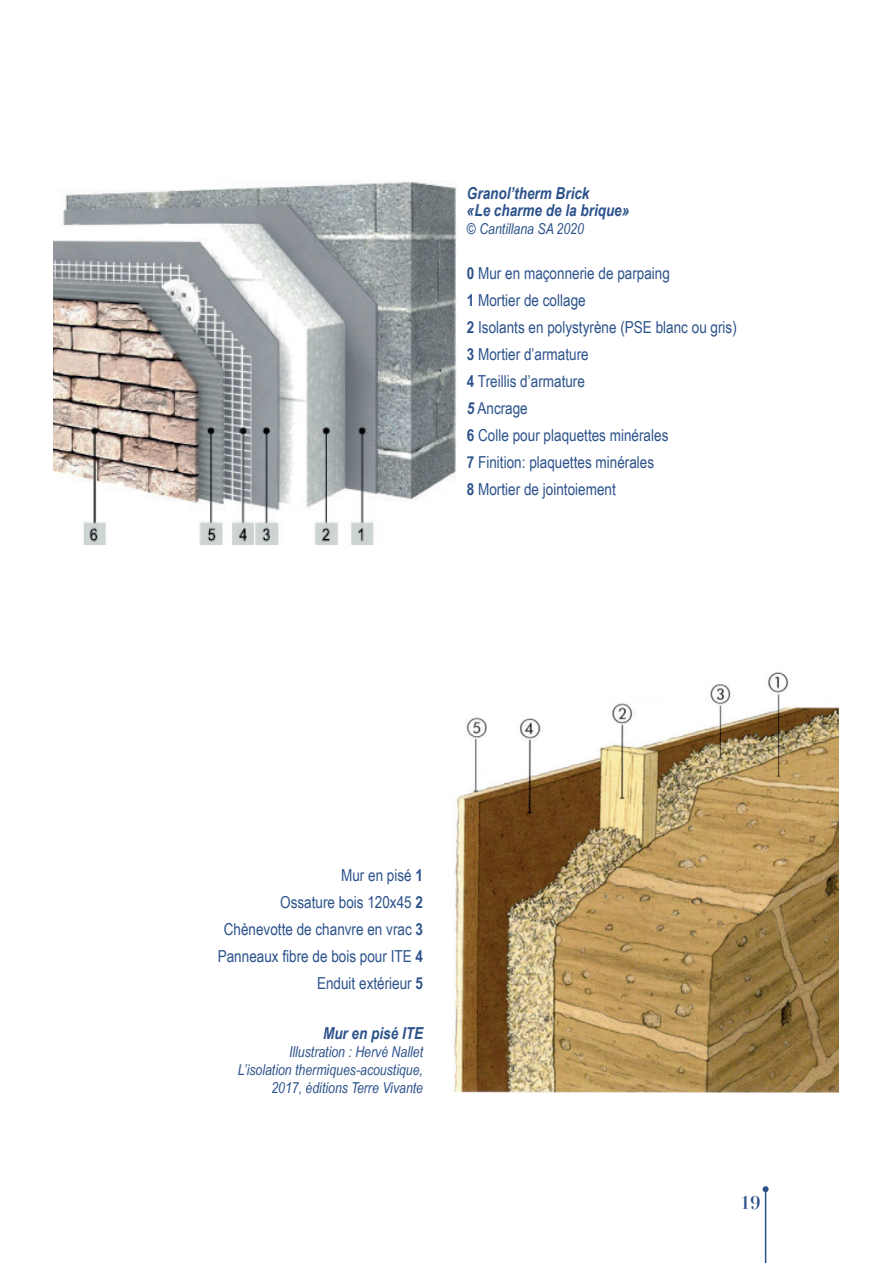
<style>
.page{position:relative;width:893px;height:1263px;background:#fff}
.page>*{position:absolute;margin:0;border:0;box-sizing:border-box;transform-origin:0 0}
.t1{font:700 18px "Didot";color:#2c528b}
.t2{font:16.5px/27px "Arial Narrow";color:#2c528b}
.t3{font:italic 700 16.5px/16.5px "Arial Narrow";color:#2c528b}
.t4{font:italic 15px/18px "Arial Narrow";color:#2c528b;text-align:right}
.s1{font-weight:700}
.s2{font-weight:700;font-style:italic}
</style>
<div class="page">
<hr style="left:765px;top:1189px;width:1px;height:74px;background:#2c528b">
<svg style="left:763px;top:1186px;width:6px;height:6px"></svg>
<img style="left:53px;top:181px;width:403px;height:363px">
<img style="left:453px;top:672px;width:386px;height:421px">
<p class="t3" style="left:467px;top:184px;width:164px">Granol’therm Brick<br>«Le charme de la brique»</p>
<p class="t4" style="left:467px;top:219px;width:118px">© Cantillana SA 2020</p>
<p class="t2" style="left:467px;top:259px;width:271px"><span class="s1">0</span> Mur en maçonnerie de parpaing<br><span class="s1">1</span> Mortier de collage<br><span class="s1">2</span> Isolants en polystyrène (PSE blanc ou gris)<br><span class="s1">3</span> Mortier d’armature<br><span class="s1">4</span> Treillis d’armature<br><span class="s2">5</span> Ancrage<br><span class="s1">6</span> Colle pour plaquettes minérales<br><span class="s1">7</span> Finition: plaquettes minérales<br><span class="s1">8</span> Mortier de jointoiement</p>
<p class="t2" style="left:218px;top:861px;width:207px;text-align:right">Mur en pisé <span class="s1">1<br></span>Ossature bois 120x45 <span class="s1">2<br></span>Chènevotte de chanvre en vrac <span class="s1">3<br></span>Panneaux fibre de bois pour ITE <span class="s1">4<br></span>Enduit extérieur <span class="s1">5</span></p>
<p class="t3" style="left:323px;top:1024px;width:102px">Mur en pisé ITE</p>
<p class="t4" style="left:238px;top:1042px;width:187px">Illustration : Hervé Nallet<br>L’isolation thermiques-acoustique,<br>2017, éditions Terre Vivante</p>
<p class="t1" style="left:740px;top:1191px;width:22px">19</p>
</div>
